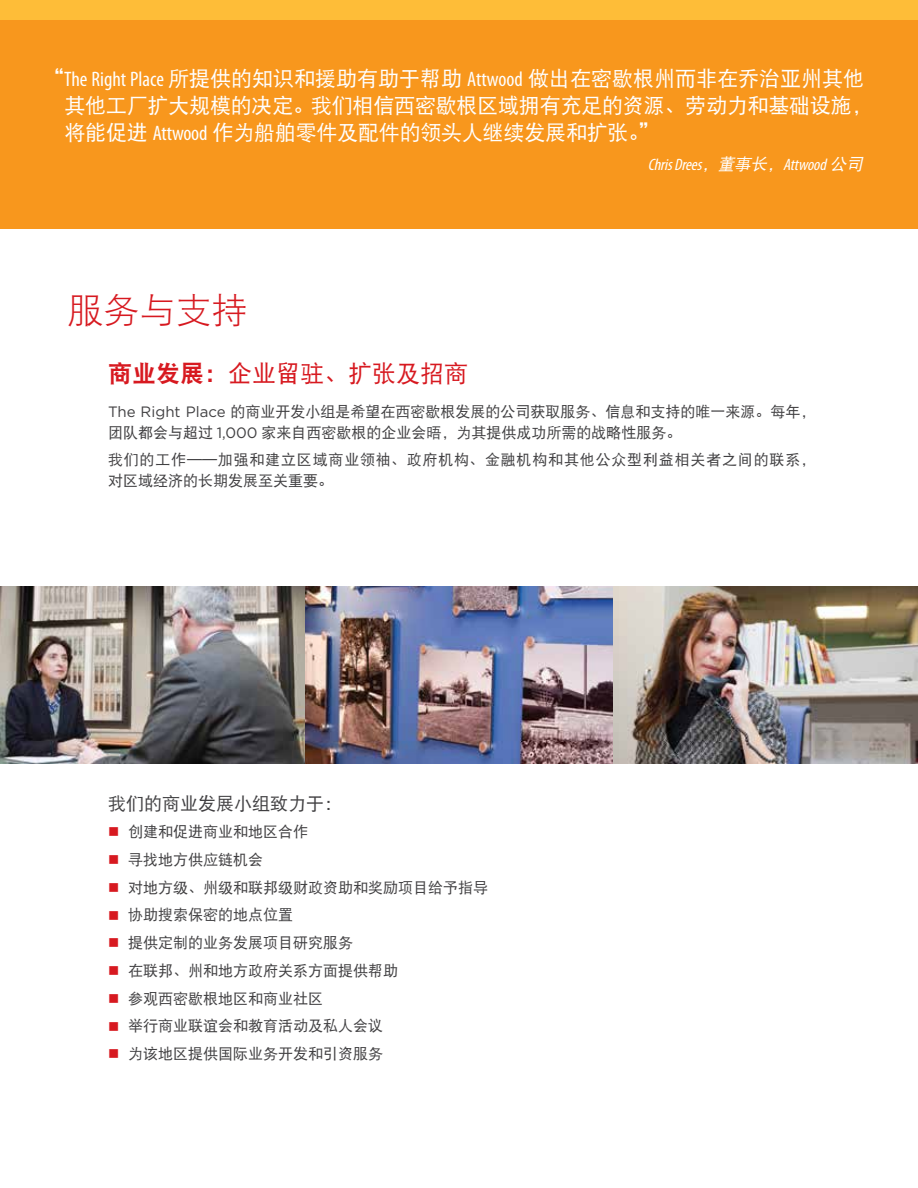
<style>
.page{position:relative;width:918px;height:1188px;background:#fff}
.page>*{position:absolute;margin:0;border:0;box-sizing:border-box;transform-origin:0 0}
.t1{font:36px "DFP Hei W3";color:#d71920}
.t2{font:24px "DFP Hei W5";color:#d71920}
.t3{font:21px/27px "DFP Hei W5";letter-spacing:-.01em;color:#fff}
.t4{font:18px "DFP Hei W5";color:#414042}
.t5{font:italic condensed 16.5px "Myriad Pro";color:#fff}
.t6{font:15px/21px "DFP Hei W5";color:#414042}
.t7{font:15px/21px "DFP Hei W5";letter-spacing:.055em;color:#414042}
.s1{font-family:"DFP Hei W9"}
.s2{font-family:"Myriad Pro";font-stretch:condensed}
.s3{font-family:"DFP Hei W5";font-stretch:normal}
.s4{font-family:"Gotham"}
.s5{color:#d71920}
</style>
<div class="page">
<img style="left:0;top:586px;width:918px;height:178px">
<div style="left:0;top:14px;width:918px;height:216px;background:#f8971d"></div>
<div style="left:0;top:0;width:918px;height:19px;background:#febd38"></div>
<h3 class="t3" style="left:64px;top:64px;width:810px;text-indent:-21px"><span class="s1">“</span><span class="s2">The Right Place</span> 所提供的知识和援助有助于帮助 <span class="s2">Attwood</span> 做出在密歇根州而非在乔治亚州其他其他工厂扩大规模的决定。我们相信西密歇根区域拥有充足的资源、劳动力和基础设施，将能促进 <span class="s2">Attwood</span> 作为船舶零件及配件的领头人继续发展和扩张。<span class="s1">”</span></h3>
<p class="t5" style="left:648px;top:155px;width:220px">ChrisDrees<span class="s3">，董事长，</span>Attwood <span class="s3">公司</span></p>
<h1 class="t1" style="left:68px;top:291px;width:181px">服务与支持</h1>
<h2 class="t2" style="left:108px;top:360px;width:361px"><span class="s1">商业发展：</span>企业留驻、扩张及招商</h2>
<p class="t6" style="left:108px;top:400px;width:709px"><span class="s4">The Right Place</span> 的商业开发小组是希望在西密歇根发展的公司获取服务、信息和支持的唯一来源。每年，团队都会与超过 <span class="s4">1,000</span> 家来自西密歇根的企业会晤，为其提供成功所需的战略性服务。</p>
<p class="t7" style="left:108px;top:449px;width:709px">我们的工作——加强和建立区域商业领袖、政府机构、金融机构和其他公众型利益相关者之间的联系，对区域经济的长期发展至关重要。</p>
<p class="t4" style="left:108px;top:793px;width:235px">我们的商业发展小组致力于：</p>
<p class="t6" style="left:108px;top:821px;width:202px"><span class="s5">■</span> 创建和促进商业和地区合作</p>
<p class="t6" style="left:108px;top:849px;width:157px"><span class="s5">■</span> 寻找地方供应链机会</p>
<p class="t6" style="left:108px;top:877px;width:382px"><span class="s5">■</span> 对地方级、州级和联邦级财政资助和奖励项目给予指导</p>
<p class="t6" style="left:108px;top:904px;width:187px"><span class="s5">■</span> 协助搜索保密的地点位置</p>
<p class="t6" style="left:108px;top:932px;width:247px"><span class="s5">■</span> 提供定制的业务发展项目研究服务</p>
<p class="t6" style="left:108px;top:960px;width:292px"><span class="s5">■</span> 在联邦、州和地方政府关系方面提供帮助</p>
<p class="t6" style="left:108px;top:988px;width:217px"><span class="s5">■</span> 参观西密歇根地区和商业社区</p>
<p class="t6" style="left:108px;top:1015px;width:277px"><span class="s5">■</span> 举行商业联谊会和教育活动及私人会议</p>
<p class="t6" style="left:108px;top:1043px;width:277px"><span class="s5">■</span> 为该地区提供国际业务开发和引资服务</p>
</div>
